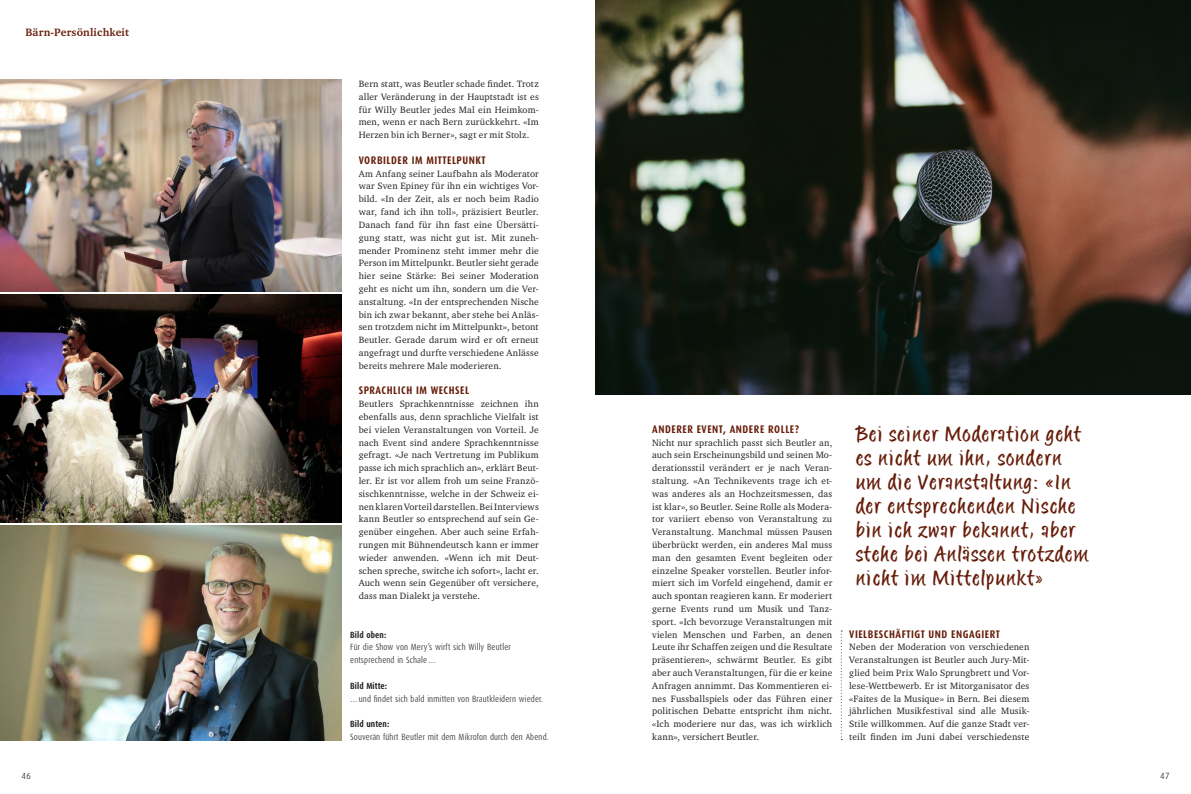
<style>
.page{position:relative;width:1191px;height:794px;background:#fff}
.page>*{position:absolute;margin:0;border:0;box-sizing:border-box;transform-origin:0 0}
.t1{font:20px/24px "Matthia LL";letter-spacing:.05em;color:#661d09;scale:1.1 1}
.t2{font:700 11px "Dax";letter-spacing:.05em;color:#661d09}
.t3{font:700 11px "Charter ITC";letter-spacing:.015em;color:#661d09}
.t4{font:9.4px/12.8px "Charter ITC";letter-spacing:.02em;color:#231f20;text-align:justify}
.t5{font:300 9px/12.8px "Dax";letter-spacing:.015em;color:#231f20}
.t6{font:700 9px "Dax";letter-spacing:.015em;color:#231f20}
.t7{font:300 9px "Dax";letter-spacing:.015em;color:#231f20;scale:1.1 1}
</style>
<div class="page">
<img style="left:0;top:295px;width:342px;height:227px">
<img style="left:0;top:80px;width:342px;height:212px">
<img style="left:0;top:525px;width:342px;height:215px">
<img style="left:595px;top:0;width:596px;height:394px">
<svg style="left:840px;top:630px;width:2px;height:110px"></svg>
<p class="t3" style="left:26px;top:25px;width:105px">Bärn-Persönlichkeit</p>
<p class="t4" style="left:359px;top:77px;width:182px">Bern statt, was Beutler schade findet. Trotz aller Veränderung in der Hauptstadt ist es für Willy Beutler jedes Mal ein Heimkom&shy;men, wenn er nach Bern zurückkehrt. «Im Herzen bin ich Berner», sagt er mit Stolz.</p>
<p class="t2" style="left:359px;top:154px;width:128px">VORBILDER IM MITTELPUNKT</p>
<p class="t4" style="left:359px;top:167px;width:182px">Am Anfang seiner Laufbahn als Moderator war Sven Epiney für ihn ein wichtiges Vor&shy;bild. «In der Zeit, als er noch beim Radio war, fand ich ihn toll», präzisiert Beutler.<br>Danach fand für ihn fast eine Übersätti&shy;gung statt, was nicht gut ist. Mit zuneh&shy;mender Prominenz steht immer mehr die Person im Mittelpunkt. Beutler sieht gerade hier seine Stärke: Bei seiner Moderation geht es nicht um ihn, sondern um die Ver&shy;anstaltung. «In der entsprechenden Nische bin ich zwar bekannt, aber stehe bei Anläs&shy;sen trotzdem nicht im Mittelpunkt», betont Beutler. Gerade darum wird er oft erneut angefragt und durfte verschiedene Anlässe bereits mehrere Male moderieren.</p>
<p class="t2" style="left:359px;top:384px;width:112px">SPRACHLICH IM WECHSEL</p>
<p class="t4" style="left:359px;top:397px;width:182px">Beutlers Sprachkenntnisse zeichnen ihn ebenfalls aus, denn sprachliche Vielfalt ist bei vielen Veranstaltungen von Vorteil. Je nach Event sind andere Sprachkenntnisse gefragt. «Je nach Vertretung im Publikum passe ich mich sprachlich an», erklärt Beut&shy;ler. Er ist vor allem froh um seine Franzö&shy;sischkenntnisse, welche in der Schweiz ei&shy;nen klaren Vorteil darstellen. Bei Interviews kann Beutler so entsprechend auf sein Ge&shy;genüber eingehen. Aber auch seine Erfah&shy;rungen mit Bühnendeutsch kann er immer wieder anwenden. «Wenn ich mit Deut&shy;schen spreche, switche ich sofort», lacht er.<br>Auch wenn sein Gegenüber oft versichere, dass man Dialekt ja verstehe.</p>
<p class="t6" style="left:350px;top:629px;width:38px">Bild oben:</p>
<p class="t5" style="left:350px;top:641px;width:162px">Für die Show von Mery’s wirft sich Willy Beutler entsprechend in Schale…</p>
<p class="t6" style="left:350px;top:681px;width:39px">Bild Mitte:</p>
<p class="t5" style="left:350px;top:692px;width:194px">… und findet sich bald inmitten von Brautkleidern wieder.</p>
<p class="t6" style="left:350px;top:719px;width:41px">Bild unten:</p>
<p class="t5" style="left:350px;top:730px;width:200px">Souverän führt Beutler mit dem Mikrofon durch den Abend.</p>
<p class="t2" style="left:652px;top:423px;width:148px">ANDERER EVENT, ANDERE ROLLE?</p>
<p class="t4" style="left:652px;top:436px;width:182px">Nicht nur sprachlich passt sich Beutler an, auch sein Erscheinungsbild und seinen Mo&shy;derationsstil verändert er je nach Veran&shy;staltung. «An Technikevents trage ich et&shy;was anderes als an Hochzeitsmessen, das ist klar», so Beutler. Seine Rolle als Modera&shy;tor variiert ebenso von Veranstaltung zu Veranstaltung. Manchmal müssen Pausen überbrückt werden, ein anderes Mal muss man den gesamten Event begleiten oder einzelne Speaker vorstellen. Beutler infor&shy;miert sich im Vorfeld eingehend, damit er auch spontan reagieren kann. Er moderiert gerne Events rund um Musik und Tanz&shy;sport. «Ich bevorzuge Veranstaltungen mit vielen Menschen und Farben, an denen Leute ihr Schaffen zeigen und die Resultate präsentieren», schwärmt Beutler. Es gibt aber auch Veranstaltungen, für die er keine Anfragen annimmt. Das Kommentieren ei&shy;nes Fussballspiels oder das Führen einer politischen Debatte entspricht ihm nicht. «Ich moderiere nur das, was ich wirklich kann», versichert Beutler.</p>
<h1 class="t1" style="left:855px;top:422px;width:213px">Bei seiner Moderation geht es nicht um ihn, sondern um die Veranstaltung: «In der entsprechenden Nische bin ich zwar bekannt, aber stehe bei Anlässen trotzdem nicht im Mittelpunkt»</h1>
<p class="t2" style="left:849px;top:628px;width:152px">VIELBESCHÄFTIGT UND ENGAGIERT</p>
<p class="t4" style="left:849px;top:640px;width:182px">Neben der Moderation von verschiedenen Veranstaltungen ist Beutler auch Jury-Mit&shy;glied beim Prix Walo Sprungbrett und Vor&shy;lese-Wettbewerb. Er ist Mitorganisator des «Faites de la Musique» in Bern. Bei diesem jährlichen Musikfestival sind alle Musik-Stile willkommen. Auf die ganze Stadt ver&shy;teilt finden im Juni dabei verschiedenste</p>
<p class="t7" style="left:21px;top:770px;width:10px">46</p>
<p class="t7" style="left:1160px;top:770px;width:10px">47</p>
</div>
